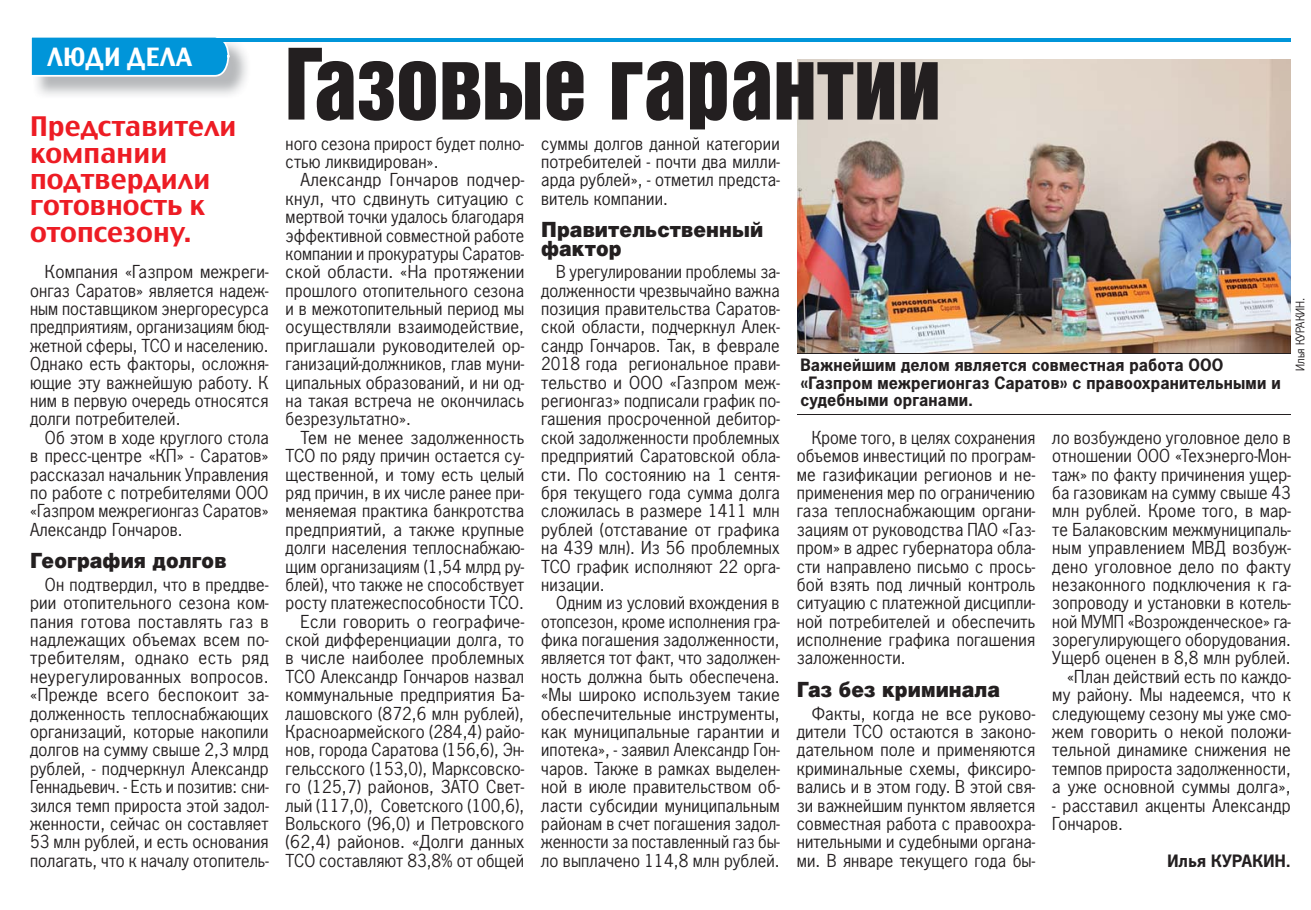
<style>
.page{position:relative;width:1311px;height:910px;background:#fff}
.page>*{position:absolute;margin:0;border:0;box-sizing:border-box;transform-origin:0 0}
.t1{font:99.75px "Bastion Kontrast";color:#231f20}
.t2{font:26.25px/26.2px "Rostislav";letter-spacing:.005em;color:#ed1c24}
.t3{font:24.5px "Rostislav";letter-spacing:.02em;color:#fff}
.t4{font:900 21px/19.2px "Helios";letter-spacing:.005em;color:#231f20;scale:.9 1}
.t5{font:18.38px/18.4px "Paper Gothic";letter-spacing:.005em;color:#231f20;text-align:justify}
.t6{font:700 17.5px/17.5px "Paper Gothic";letter-spacing:.015em;color:#231f20}
.t7{font:12.25px "Paper Gothic";letter-spacing:-.015em;color:#231f20}
</style>
<div class="page">
<img style="left:36px;top:41px;width:215px;height:54px">
<svg style="left:31px;top:37px;width:198px;height:40px;background:#159ddb"></svg>
<hr style="left:122px;top:38px;width:1168px;height:3px;background:#0095d9">
<img style="left:797px;top:59px;width:493px;height:294px">
<hr style="left:797px;top:353px;width:493px;height:1px;background:#231f20">
<hr style="left:797px;top:414px;width:493px;height:1px;background:#231f20">
<h3 class="t3" style="left:48px;top:43px;width:146px">ЛЮДИ ДЕЛА</h3>
<h2 class="t2" style="left:30px;top:114px;width:208px">Представители компании подтвердили готовность к отопсезону.</h2>
<p class="t5" style="left:30px;top:264px;width:240px;text-indent:15px">Компания «Газпром межреги&shy;онгаз Саратов» является надеж&shy;ным поставщиком энергоресурса предприятиям, организациям бюд&shy;жетной сферы, ТСО и населению.<br>Однако есть факторы, осложня&shy;ющие эту важнейшую работу. К ним в первую очередь относятся долги потребителей.</p>
<p class="t5" style="left:30px;top:430px;width:240px;text-indent:15px">Об этом в ходе круглого стола в пресс-центре «КП» - Саратов» рассказал начальник Управления по работе с потребителями ООО «Газпром межрегионгаз Саратов» Александр Гончаров.</p>
<p class="t4" style="left:30px;top:550px;width:220px">География долгов</p>
<p class="t5" style="left:30px;top:577px;width:240px;text-indent:15px">Он подтвердил, что в преддве&shy;рии отопительного сезона ком&shy;пания готова поставлять газ в надлежащих объемах всем по&shy;требителям, однако есть ряд неурегулированных вопросов. «Прежде всего беспокоит за&shy;долженность теплоснабжающих организаций, которые накопили долгов на сумму свыше 2,3 млрд рублей, - подчеркнул Александр Геннадьевич. - Есть и позитив: сни&shy;зился темп прироста этой задол&shy;женности, сейчас он составляет 53 млн рублей, и есть основания полагать, что к началу отопитель-</p>
<h1 class="t1" style="left:285px;top:31px;width:657px">Газовые гарантии</h1>
<p class="t5" style="left:285px;top:136px;width:240px">ного сезона прирост будет полно&shy;стью ликвидирован».</p>
<p class="t5" style="left:285px;top:173px;width:240px;text-indent:15px">Александр Гончаров подчер&shy;кнул, что сдвинуть ситуацию с мертвой точки удалось благодаря эффективной совместной работе компании и прокуратуры Саратов&shy;ской области. «На протяжении прошлого отопительного сезона и в межотопительный период мы осуществляли взаимодействие, приглашали руководителей ор&shy;ганизаций-должников, глав муни&shy;ципальных образований, и ни од&shy;на такая встреча не окончилась безрезультатно».</p>
<p class="t5" style="left:285px;top:430px;width:240px;text-align:right">Тем не менее задолженность<br>ТСО по ряду причин остается су&shy;щественной, и тому есть целый ряд причин, в их числе ранее при&shy;меняемая практика банкротства предприятий, а также крупные долги населения теплоснабжаю&shy;щим организациям (1,54 млрд ру&shy;блей), что также не способствует росту платежеспособности ТСО.<br>Если говорить о географиче&shy;ской дифференциации долга, то в числе наиболее проблемных<br>ТСО Александр Гончаров назвал коммунальные предприятия Ба&shy;лашовского (872,6 млн рублей),<br>Красноармейского (284,4) райо&shy;нов, города Саратова (156,6), Эн&shy;гельсского (153,0), Марксовско&shy;го (125,7) районов, ЗАТО Свет&shy;лый (117,0), Советского (100,6),<br>Вольского (96,0) и Петровского (62,4) районов. «Долги данных<br>ТСО составляют 83,8% от общей</p>
<p class="t5" style="left:541px;top:136px;width:240px">суммы долгов данной категории потребителей - почти два милли&shy;арда рублей», - отметил предста&shy;витель компании.</p>
<p class="t4" style="left:541px;top:219px;width:248px">Правительственный фактор</p>
<p class="t5" style="left:541px;top:264px;width:240px;text-indent:15px">В урегулировании проблемы за&shy;долженности чрезвычайно важна позиция правительства Саратов&shy;ской области, подчеркнул Алек&shy;сандр Гончаров. Так, в феврале 2018 года региональное прави&shy;тельство и ООО «Газпром меж&shy;регионгаз» подписали график по&shy;гашения просроченной дебитор&shy;ской задолженности проблемных предприятий Саратовской обла&shy;сти. По состоянию на 1 сентя&shy;бря текущего года сумма долга сложилась в размере 1411 млн рублей (отставание от графика на 439 млн). Из 56 проблемных ТСО график исполняют 22 орга&shy;низации.</p>
<p class="t5" style="left:541px;top:595px;width:240px;text-indent:15px">Одним из условий вхождения в отопсезон, кроме исполнения гра&shy;фика погашения задолженности, является тот факт, что задолжен&shy;ность должна быть обеспечена. «Мы широко используем такие обеспечительные инструменты, как муниципальные гарантии и ипотека», - заявил Александр Гон&shy;чаров. Также в рамках выделен&shy;ной в июле правительством об&shy;ласти субсидии муниципальным районам в счет погашения задол&shy;женности за поставленный газ бы&shy;ло выплачено 114,8 млн рублей.</p>
<p class="t6" style="left:800px;top:356px;width:481px">Важнейшим делом является совместная работа ООО «Газпром межрегионгаз Саратов» с правоохранительными и судебными органами.</p>
<p class="t7" style="left:1295px;top:370px;width:74px;rotate:-90deg">Илья КУРАКИН.</p>
<p class="t5" style="left:796px;top:430px;width:240px;text-indent:15px">Кроме того, в целях сохранения объемов инвестиций по програм&shy;ме газификации регионов и не&shy;применения мер по ограничению газа теплоснабжающим органи&shy;зациям от руководства ПАО «Газ&shy;пром» в адрес губернатора обла&shy;сти направлено письмо с прось&shy;бой взять под личный контроль ситуацию с платежной дисципли&shy;ной потребителей и обеспечить исполнение графика погашения заложенности.</p>
<p class="t4" style="left:796px;top:678px;width:227px">Газ без криминала</p>
<p class="t5" style="left:796px;top:705px;width:240px;text-indent:15px">Факты, когда не все руково&shy;дители ТСО остаются в законо&shy;дательном поле и применяются криминальные схемы, фиксиро&shy;вались и в этом году. В этой свя&shy;зи важнейшим пунктом является совместная работа с правоохра&shy;нительными и судебными органа&shy;ми. В январе текущего года бы-</p>
<p class="t5" style="left:1052px;top:430px;width:240px;text-align:right">ло возбуждено уголовное дело в отношении ООО «Техэнерго-Мон&shy;таж» по факту причинения ущер&shy;ба газовикам на сумму свыше 43 млн рублей. Кроме того, в мар&shy;те Балаковским межмуниципаль&shy;ным управлением МВД возбуж&shy;дено уголовное дело по факту незаконного подключения к га&shy;зопроводу и установки в котель&shy;ной МУМП «Возрожденческое» га&shy;зорегулирующего оборудования.<br>Ущерб оценен в 8,8 млн рублей. «План действий есть по каждо&shy;му району. Мы надеемся, что к следующему сезону мы уже смо&shy;жем говорить о некой положи&shy;тельной динамике снижения не темпов прироста задолженности, а уже основной суммы долга»,</p>
<p class="t5" style="left:1052px;top:797px;width:240px">- расставил акценты Александр<br>Гончаров.</p>
<p class="t6" style="left:1167px;top:851px;width:125px">Илья КУРАКИН.</p>
</div>
